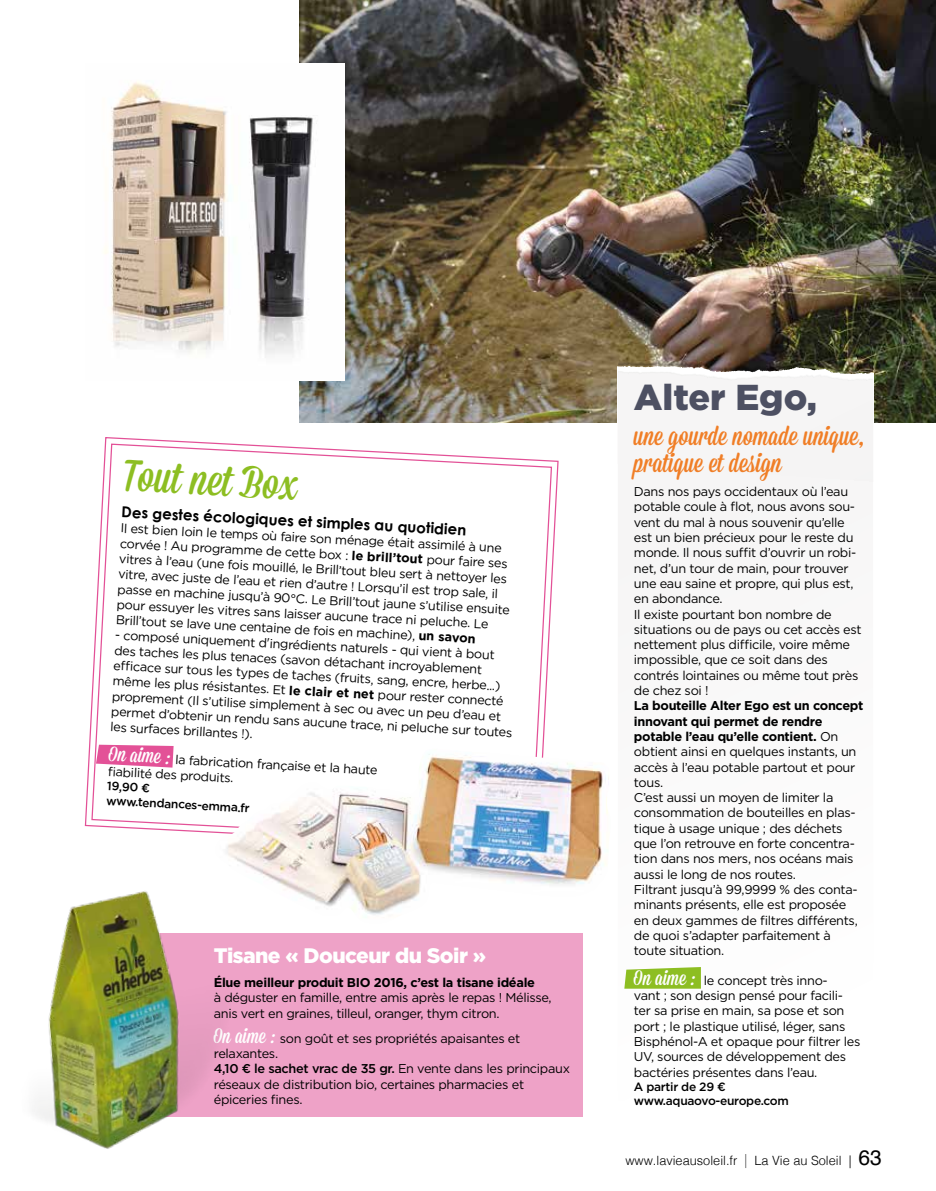
<style>
.page{position:relative;width:936px;height:1191px;background:#fff}
.page>*{position:absolute;margin:0;border:0;box-sizing:border-box;transform-origin:0 0}
.t1{font:45px "Mission Script";color:#8dbe22}
.t2{font:900 36px "Gotham";color:#4d5062}
.t3{font:27px/27px "Mission Script";color:#f07e26}
.t4{font:900 21px "Gotham";letter-spacing:-.025em;color:#fff}
.t5{font:700 15px "Century Gothic";color:#000}
.t6{font:12.75px/15.3px "Gotham";letter-spacing:-.025em;color:#000}
.t7{font:700 12.75px "Gotham";letter-spacing:-.025em;color:#000}
.t8{font:300 12.75px "Helvetica";color:#000}
.t9{font:500 12px/14.4px "Gotham";letter-spacing:-.025em;color:#000}
.s1{font-weight:700}
.s2{font-family:"Mission Script";font-size:21px;color:#fff}
.s3{font-weight:500}
.s4{font-family:"Helvetica Neue CE";font-weight:100;font-size:14.1px}
.s5{font-weight:400;font-size:21px}
</style>
<div class="page">
<img style="left:300px;top:0;width:635px;height:422px">
<img style="left:617px;top:361px;width:256px;height:11px">
<div style="left:617px;top:372px;width:256px;height:729px;background:#f6f5f5"></div>
<div style="left:95px;top:933px;width:488px;height:183px;background:#eea2c7"></div>
<img style="left:34px;top:857px;width:213px;height:292px">
<img style="left:104px;top:64px;width:240px;height:316px">
<svg style="left:84px;top:437px;width:475px;height:413px"></svg>
<svg style="left:91px;top:443px;width:461px;height:401px"></svg>
<img style="left:320px;top:749px;width:109px;height:45px">
<svg style="left:624px;top:967px;width:77px;height:21px;background:#96c334"></svg>
<h1 class="t1" style="left:125px;top:448px;width:176px;rotate:3deg">Tout net Box</h1>
<p class="t5" style="left:122px;top:502px;width:347px;rotate:3deg">Des gestes écologiques et simples au quotidien</p>
<p class="t6" style="left:121px;top:520px;width:394px;rotate:3deg">Il est bien loin le temps où faire son ménage était assimilé à une corvée ! Au programme de cette box : <span class="s1">le brill’tout</span> pour faire ses vitres à l’eau (une fois mouillé, le Brill’tout bleu sert à nettoyer les vitre, avec juste de l’eau et rien d’autre ! Lorsqu’il est trop sale, il passe en machine jusqu’à 90°C. Le Brill’tout jaune s’utilise ensuite pour essuyer les vitres sans laisser aucune trace ni peluche. Le Brill’tout se lave une centaine de fois en machine), <span class="s1">un savon</span></p>
<p class="t6" style="left:115px;top:627px;width:403px;rotate:3deg">- composé uniquement d'ingrédients naturels - qui vient à bout des taches les plus tenaces (savon détachant incroyablement<br>effi cace sur tous les types de taches (fruits, sang, encre, herbe...) même les plus résistantes. Et <span class="s1">le clair et net</span> pour rester connecté proprement (Il s’utilise simplement à sec ou avec un peu d’eau et permet d’obtenir un rendu sans aucune trace, ni peluche sur toutes les surfaces brillantes !).</p>
<p class="t6" style="left:109px;top:748px;width:271px;rotate:3deg"><span class="s2">On aime :</span> la fabrication française et la haute fi abilité des produits.</p>
<p class="t9" style="left:108px;top:778px;width:145px;rotate:3deg">19,90 € www.tendances-emma.fr</p>
<h3 class="t4" style="left:214px;top:941px;width:274px">Tisane « Douceur du Soir »</h3>
<p class="t7" style="left:214px;top:974px;width:323px">Élue meilleur produit BIO 2016, c’est la tisane idéale</p>
<p class="t6" style="left:214px;top:990px;width:339px">à déguster en famille, entre amis après le repas ! Mélisse, anis vert en graines, tilleul, oranger, thym citron.</p>
<p class="t6" style="left:214px;top:1030px;width:358px"><span class="s2">On aime :</span> son goût et ses propriétés apaisantes et relaxantes.<br><span class="s3">4,10 € le sachet vrac de 35 gr.</span> En vente dans les principaux réseaux de distribution bio, certaines pharmacies et épiceries fines.</p>
<h2 class="t2" style="left:634px;top:372px;width:184px">Alter Ego,</h2>
<h3 class="t3" style="left:634px;top:424px;width:231px">une gourde nomade unique, pratique et design</h3>
<p class="t6" style="left:634px;top:483px;width:229px">Dans nos pays occidentaux où l’eau potable coule à flot, nous avons sou&shy;vent du mal à nous souvenir qu’elle est un bien précieux pour le reste du monde. Il nous suffit d’ouvrir un robi&shy;net, d’un tour de main, pour trouver une eau saine et propre, qui plus est, en abondance.<br>Il existe pourtant bon nombre de situations ou de pays ou cet accès est nettement plus difficile, voire même impossible, que ce soit dans des contrés lointaines ou même tout près de chez soi !</p>
<p class="t6" style="left:634px;top:698px;width:231px"><span class="s1">La bouteille Alter Ego est un concept innovant qui permet de rendre potable l’eau qu’elle contient.</span> On obtient ainsi en quelques instants, un accès à l’eau potable partout et pour tous.<br>C’est aussi un moyen de limiter la consommation de bouteilles en plas&shy;tique à usage unique ; des déchets que l’on retrouve en forte concentra&shy;tion dans nos mers, nos océans mais aussi le long de nos routes.<br>Filtrant jusqu’à 99,9999 % des conta&shy;minants présents, elle est proposée en deux gammes de filtres différents, de quoi s’adapter parfaitement à toute situation.</p>
<p class="t6" style="left:634px;top:972px;width:228px"><span class="s2">On aime :</span> le concept très inno-<br>vant ; son design pensé pour facili&shy;ter sa prise en main, sa pose et son port ; le plastique utilisé, léger, sans Bisphénol-A et opaque pour filtrer les UV, sources de développement des bactéries présentes dans l’eau.</p>
<p class="t9" style="left:634px;top:1079px;width:156px">A partir de 29 € www.aquaovo-europe.com</p>
<p class="t8" style="left:625px;top:1149px;width:258px">www.lavieausoleil.fr <span class="s4">|</span> La Vie au Soleil | <span class="s5">63</span></p>
</div>
